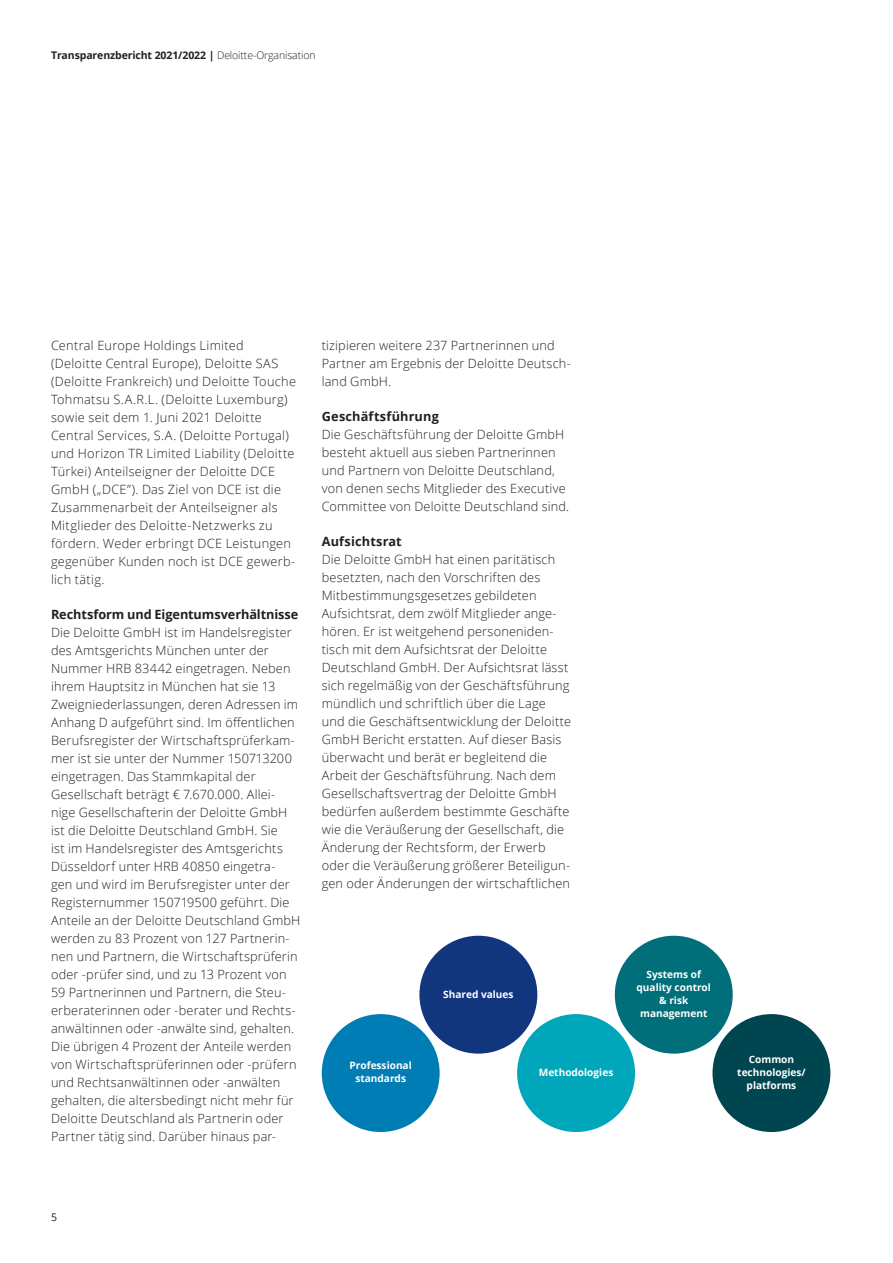
<style>
.page{position:relative;width:893px;height:1263px;background:#fff}
.page>*{position:absolute;margin:0;border:0;box-sizing:border-box;transform-origin:0 0}
.t1{font:300 12.75px/18px "Open Sans";letter-spacing:.015em;color:#231f20}
.t2{font:700 12.75px "Open Sans";color:#231f20}
.t3{font:700 10.5px "Open Sans";letter-spacing:-.01em;color:#231f20}
.t4{font:10.5px "Open Sans";color:#231f20}
.t5{font:700 10.05px/13px "Open Sans";color:#fff;text-align:center}
.s1{font-weight:300}
</style>
<div class="page">
<div style="left:322px;top:1014px;width:118px;height:118px;background:#007db5;border-radius:50%"></div>
<div style="left:419px;top:936px;width:118px;height:118px;background:#11367e;border-radius:50%"></div>
<div style="left:517px;top:1014px;width:118px;height:118px;background:#00a6b9;border-radius:50%"></div>
<div style="left:712px;top:1014px;width:118px;height:118px;background:#004650;border-radius:50%"></div>
<div style="left:615px;top:936px;width:118px;height:118px;background:#006f7a;border-radius:50%"></div>
<p class="t3" style="left:51px;top:48px;width:266px">Transparenzbericht 2021/2022 | <span class="s1">Deloitte-Organisation</span></p>
<p class="t1" style="left:51px;top:336px;width:246px">Central Europe Holdings Limited (Deloitte Central Europe), Deloitte SAS (Deloitte Frankreich) und Deloitte Touche Tohmatsu S.A.R.L. (Deloitte Luxemburg) sowie seit dem 1. Juni 2021 Deloitte Central Services, S.A. (Deloitte Portugal) und Horizon TR Limited Liability (Deloitte Türkei) Anteilseigner der Deloitte DCE GmbH („DCE”). Das Ziel von DCE ist die Zusammenarbeit der Anteilseigner als Mitglieder des Deloitte-Netzwerks zu fördern. Weder erbringt DCE Leistungen gegenüber Kunden noch ist DCE gewerb&shy;lich tätig.</p>
<p class="t2" style="left:51px;top:605px;width:249px">Rechtsform und Eigentumsverhältnisse</p>
<p class="t1" style="left:51px;top:623px;width:251px">Die Deloitte GmbH ist im Handelsregister des Amtsgerichts München unter der Nummer HRB 83442 eingetragen. Neben ihrem Hauptsitz in München hat sie 13<br>Zweigniederlassungen, deren Adressen im Anhang D aufgeführt sind. Im öffentlichen Berufsregister der Wirtschaftsprüferkam&shy;mer ist sie unter der Nummer 150713200 eingetragen. Das Stammkapital der Gesellschaft beträgt € 7.670.000. Allei&shy;nige Gesellschafterin der Deloitte GmbH ist die Deloitte Deutschland GmbH. Sie<br>ist im Handelsregister des Amtsgerichts Düsseldorf unter HRB 40850 eingetra-<br>gen und wird im Berufsregister unter der Registernummer 150719500 geführt. Die Anteile an der Deloitte Deutschland GmbH werden zu 83 Prozent von 127 Partnerin&shy;nen und Partnern, die Wirtschaftsprüferin oder -prüfer sind, und zu 13 Prozent von 59 Partnerinnen und Partnern, die Steu&shy;erberaterinnen oder -berater und Rechts&shy;anwältinnen oder -anwälte sind, gehalten.<br>Die übrigen 4 Prozent der Anteile werden von Wirtschaftsprüferinnen oder -prüfern und Rechtsanwältinnen oder -anwälten gehalten, die altersbedingt nicht mehr für Deloitte Deutschland als Partnerin oder Partner tätig sind. Darüber hinaus par-</p>
<p class="t1" style="left:322px;top:336px;width:251px">tizipieren weitere 237 Partnerinnen und<br>Partner am Ergebnis der Deloitte Deutsch&shy;land GmbH.</p>
<p class="t2" style="left:322px;top:407px;width:119px">Geschäftsführung</p>
<p class="t1" style="left:322px;top:425px;width:249px">Die Geschäftsführung der Deloitte GmbH besteht aktuell aus sieben Partnerinnen und Partnern von Deloitte Deutschland, von denen sechs Mitglieder des Executive Committee von Deloitte Deutschland sind.</p>
<p class="t2" style="left:322px;top:532px;width:82px">Aufsichtsrat</p>
<p class="t1" style="left:322px;top:550px;width:251px">Die Deloitte GmbH hat einen paritätisch besetzten, nach den Vorschriften des Mitbestimmungsgesetzes gebildeten Aufsichtsrat, dem zwölf Mitglieder ange&shy;hören. Er ist weitgehend personeniden&shy;tisch mit dem Aufsichtsrat der Deloitte Deutschland GmbH. Der Aufsichtsrat lässt sich regelmäßig von der Geschäftsführung mündlich und schriftlich über die Lage und die Geschäftsentwicklung der Deloitte GmbH Bericht erstatten. Auf dieser Basis überwacht und berät er begleitend die Arbeit der Geschäftsführung. Nach dem Gesellschaftsvertrag der Deloitte GmbH bedürfen außerdem bestimmte Geschäfte wie die Veräußerung der Gesellschaft, die Änderung der Rechtsform, der Erwerb oder die Veräußerung größerer Beteiligun&shy;gen oder Änderungen der wirtschaftlichen</p>
<p class="t5" style="left:443px;top:987px;width:72px">Shared values</p>
<p class="t5" style="left:350px;top:1059px;width:64px">Professional standards</p>
<p class="t5" style="left:539px;top:1065px;width:76px">Methodologies</p>
<p class="t5" style="left:636px;top:967px;width:76px">Systems of quality control &amp; risk management</p>
<p class="t5" style="left:737px;top:1052px;width:70px">Common technologies/ platforms</p>
<p class="t4" style="left:51px;top:1210px;width:8px">5</p>
</div>
